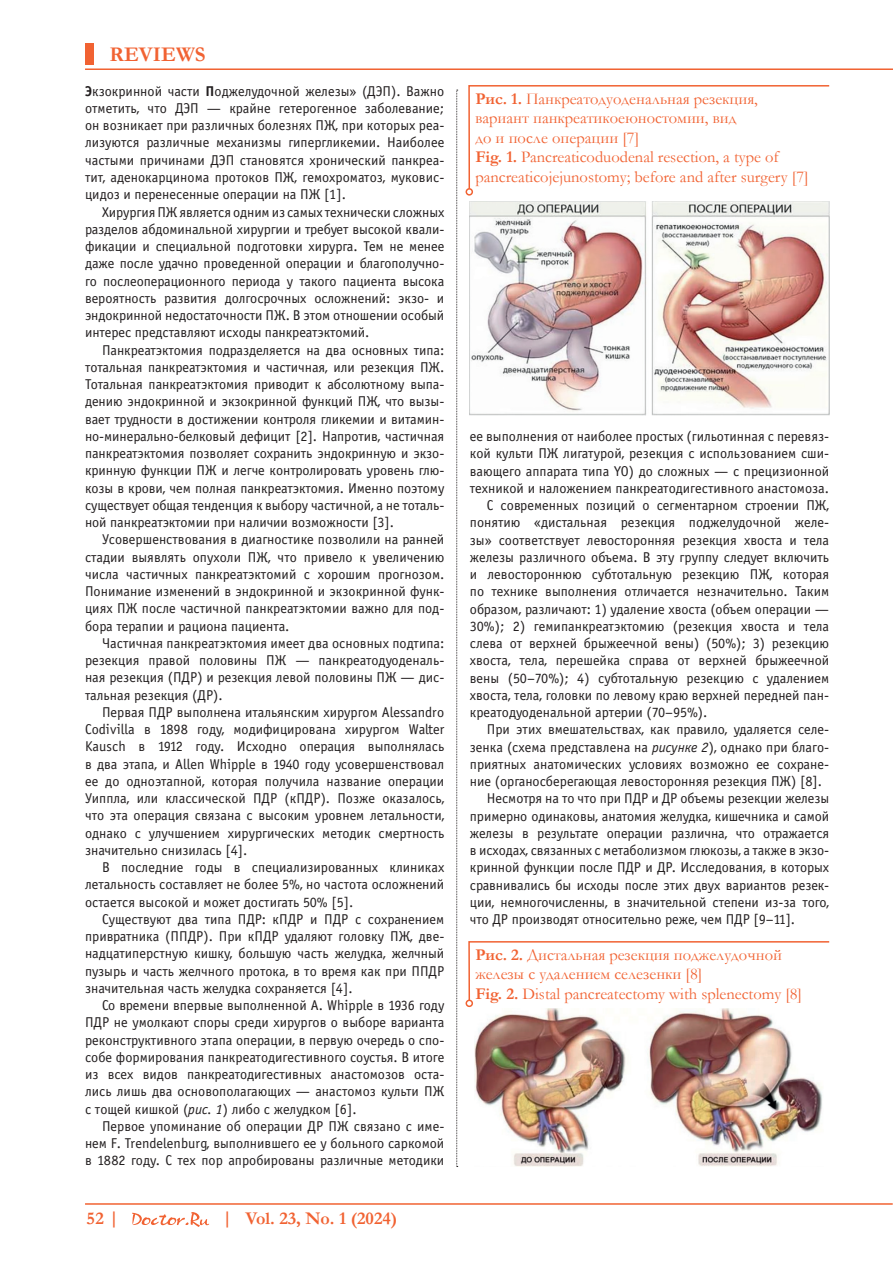
<style>
.page{position:relative;width:893px;height:1263px;background:#fff}
.page>*{position:absolute;margin:0;border:0;box-sizing:border-box;transform-origin:0 0}
.t1{font:700 21px "Garamond";color:#f16232}
.t2{font:700 18px "Garamond";color:#f16232}
.t3{font:16.5px/19.5px "Garamond";color:#f16232}
.lit_2{font:14.25px/17.2px "Officina Sans Book C";color:#231f20;text-align:justify}
.s1{font-family:"Officina Sans Bold C"}
.s2{font-style:italic}
.s3{font-weight:700}
</style>
<div class="page">
<div style="left:85px;top:43px;width:9px;height:21px;background:#f16232"></div>
<hr style="left:85px;top:68px;width:808px;height:2px;background:#f16232">
<hr style="left:85px;top:1203px;width:808px;height:2px;background:#f16232">
<svg style="left:132px;top:1212px;width:77px;height:15px"></svg>
<svg style="left:468px;top:85px;width:362px;height:105px"></svg>
<div style="left:466px;top:188px;width:7px;height:8px;border:2px solid #f16232;border-radius:50%"></div>
<img style="left:470px;top:201px;width:359px;height:214px">
<svg style="left:468px;top:941px;width:362px;height:58px"></svg>
<div style="left:466px;top:999px;width:7px;height:8px;border:2px solid #f16232;border-radius:50%"></div>
<img style="left:474px;top:1008px;width:348px;height:159px">
<svg style="left:456px;top:90px;width:2px;height:1077px"></svg>
<h1 class="t1" style="left:109px;top:40px;width:98px">REVIEWS</h1>
<p class="lit_2" style="left:85px;top:83px;width:361px"><span class="s1">Э</span>кзокринной части <span class="s1">П</span>оджелудочной железы» (ДЭП). Важно отметить, что ДЭП — крайне гетерогенное заболевание; он возникает при различных болезнях ПЖ, при которых реа&shy;лизуются различные механизмы гипергликемии. Наиболее частыми причинами ДЭП становятся хронический панкреа&shy;тит, аденокарцинома протоков ПЖ, гемохроматоз, муковис&shy;цидоз и перенесенные операции на ПЖ [1].</p>
<p class="lit_2" style="left:85px;top:203px;width:361px;text-indent:17px">Хирургия ПЖ является одним из самых технически сложных разделов абдоминальной хирургии и требует высокой квали&shy;фикации и специальной подготовки хирурга. Тем не менее даже после удачно проведенной операции и благополучно&shy;го послеоперационного периода у такого пациента высока вероятность развития долгосрочных осложнений: экзо- и эндокринной недостаточности ПЖ. В этом отношении особый интерес представляют исходы панкреатэктомий.</p>
<p class="lit_2" style="left:85px;top:341px;width:361px;text-indent:17px">Панкреатэктомия подразделяется на два основных типа: тотальная панкреатэктомия и частичная, или резекция ПЖ.<br>Тотальная панкреатэктомия приводит к абсолютному выпа&shy;дению эндокринной и экзокринной функций ПЖ, что вызы&shy;вает трудности в достижении контроля гликемии и витамин&shy;но-минерально-белковый дефицит [2]. Напротив, частичная панкреатэктомия позволяет сохранить эндокринную и экзо&shy;кринную функции ПЖ и легче контролировать уровень глю&shy;козы в крови, чем полная панкреатэктомия. Именно поэтому существует общая тенденция к выбору частичной, а не тоталь&shy;ной панкреатэктомии при наличии возможности [3].</p>
<p class="lit_2" style="left:85px;top:531px;width:361px;text-indent:17px">Усовершенствования в диагностике позволили на ранней стадии выявлять опухоли ПЖ, что привело к увеличению числа частичных панкреатэктомий с хорошим прогнозом.<br>Понимание изменений в эндокринной и экзокринной функ&shy;циях ПЖ после частичной панкреатэктомии важно для под&shy;бора терапии и рациона пациента.</p>
<p class="lit_2" style="left:85px;top:635px;width:361px;text-indent:17px">Частичная панкреатэктомия имеет два основных подтипа: резекция правой половины ПЖ — панкреатодуоденаль&shy;ная резекция (ПДР) и резекция левой половины ПЖ — дис&shy;тальная резекция (ДР).</p>
<p class="lit_2" style="left:85px;top:704px;width:361px;text-indent:17px">Первая ПДР выполнена итальянским хирургом Alessandro Codivilla в 1898 году, модифицирована хирургом Walter Kausch в 1912 году. Исходно операция выполнялась в два этапа, и Allen Whipple в 1940 году усовершенствовал ее до одноэтапной, которая получила название операции Уиппла, или классической ПДР (кПДР). Позже оказалось, что эта операция связана с высоким уровнем летальности, однако с улучшением хирургических методик смертность значительно снизилась [4].</p>
<p class="lit_2" style="left:85px;top:859px;width:361px;text-indent:17px">В последние годы в специализированных клиниках летальность составляет не более 5%, но частота осложнений остается высокой и может достигать 50% [5].</p>
<p class="lit_2" style="left:85px;top:911px;width:361px;text-indent:17px">Существуют два типа ПДР: кПДР и ПДР с сохранением привратника (ППДР). При кПДР удаляют головку ПЖ, две&shy;надцатиперстную кишку, большую часть желудка, желчный пузырь и часть желчного протока, в то время как при ППДР значительная часть желудка сохраняется [4].</p>
<p class="lit_2" style="left:85px;top:997px;width:361px;text-indent:17px">Со времени впервые выполненной А. Whipple в 1936 году ПДР не умолкают споры среди хирургов о выборе варианта реконструктивного этапа операции, в первую очередь о спо&shy;собе формирования панкреатодигестивного соустья. В итоге из всех видов панкреатодигестивных анастомозов оста&shy;лись лишь два основополагающих — анастомоз культи ПЖ с тощей кишкой (<span class="s2">рис. 1</span>) либо с желудком [6].</p>
<p class="lit_2" style="left:85px;top:1118px;width:361px;text-indent:17px">Первое упоминание об операции ДР ПЖ связано с име&shy;нем F. Trendelenburg, выполнившего ее у больного саркомой в 1882 году. С тех пор апробированы различные методики</p>
<p class="t2" style="left:86px;top:1206px;width:34px">52 |</p>
<p class="t2" style="left:222px;top:1206px;width:176px">| Vol. 23, No. 1 (2024)</p>
<p class="t3" style="left:475px;top:88px;width:284px"><span class="s3">Рис. 1.</span> Панкреатодуоденальная резекция, вариант панкреатикоеюностомии, вид<br>до и после операции [7]</p>
<p class="t3" style="left:475px;top:147px;width:335px"><span class="s3">Fig. 1.</span> Pancreaticoduodenal resection, a type of pancreaticojejunostomy; before and after surgery [7]</p>
<p class="lit_2" style="left:470px;top:428px;width:361px">ее выполнения от наиболее простых (гильотинная с перевяз&shy;кой культи ПЖ лигатурой, резекция с использованием сши&shy;вающего аппарата типа YO) до сложных — с прецизионной техникой и наложением панкреатодигестивного анастомоза.</p>
<p class="lit_2" style="left:470px;top:497px;width:361px;text-indent:17px">С современных позиций о сегментарном строении ПЖ, понятию «дистальная резекция поджелудочной желе&shy;зы» соответствует левосторонняя резекция хвоста и тела железы различного объема. В эту группу следует включить и левостороннюю субтотальную резекцию ПЖ, которая по технике выполнения отличается незначительно. Таким образом, различают: 1) удаление хвоста (объем операции — 30%); 2) гемипанкреатэктомию (резекция хвоста и тела слева от верхней брыжеечной вены) (50%); 3) резекцию хвоста, тела, перешейка справа от верхней брыжеечной вены (50–70%); 4) субтотальную резекцию с удалением хвоста, тела, головки по левому краю верхней передней пан&shy;креатодуоденальной артерии (70–95%).</p>
<p class="lit_2" style="left:470px;top:721px;width:361px;text-indent:17px">При этих вмешательствах, как правило, удаляется селе&shy;зенка (схема представлена на <span class="s2">рисунке 2</span>), однако при благо&shy;приятных анатомических условиях возможно ее сохране&shy;ние (органосберегающая левосторонняя резекция ПЖ) [8].</p>
<p class="lit_2" style="left:470px;top:790px;width:361px;text-indent:17px">Несмотря на то что при ПДР и ДР объемы резекции железы примерно одинаковы, анатомия желудка, кишечника и самой железы в результате операции различна, что отражается в исходах, связанных с метаболизмом глюкозы, а также в экзо&shy;кринной функции после ПДР и ДР. Исследования, в которых сравнивались бы исходы после этих двух вариантов резек&shy;ции, немногочисленны, в значительной степени из-за того, что ДР производят относительно реже, чем ПДР [9–11].</p>
<p class="t3" style="left:475px;top:944px;width:308px"><span class="s3">Рис. 2.</span> Дистальная резекция поджелудочной железы с удалением селезенки [8]</p>
<p class="t3" style="left:475px;top:983px;width:328px"><span class="s3">Fig. 2.</span> Distal pancreatectomy with splenectomy [8]</p>
</div>
